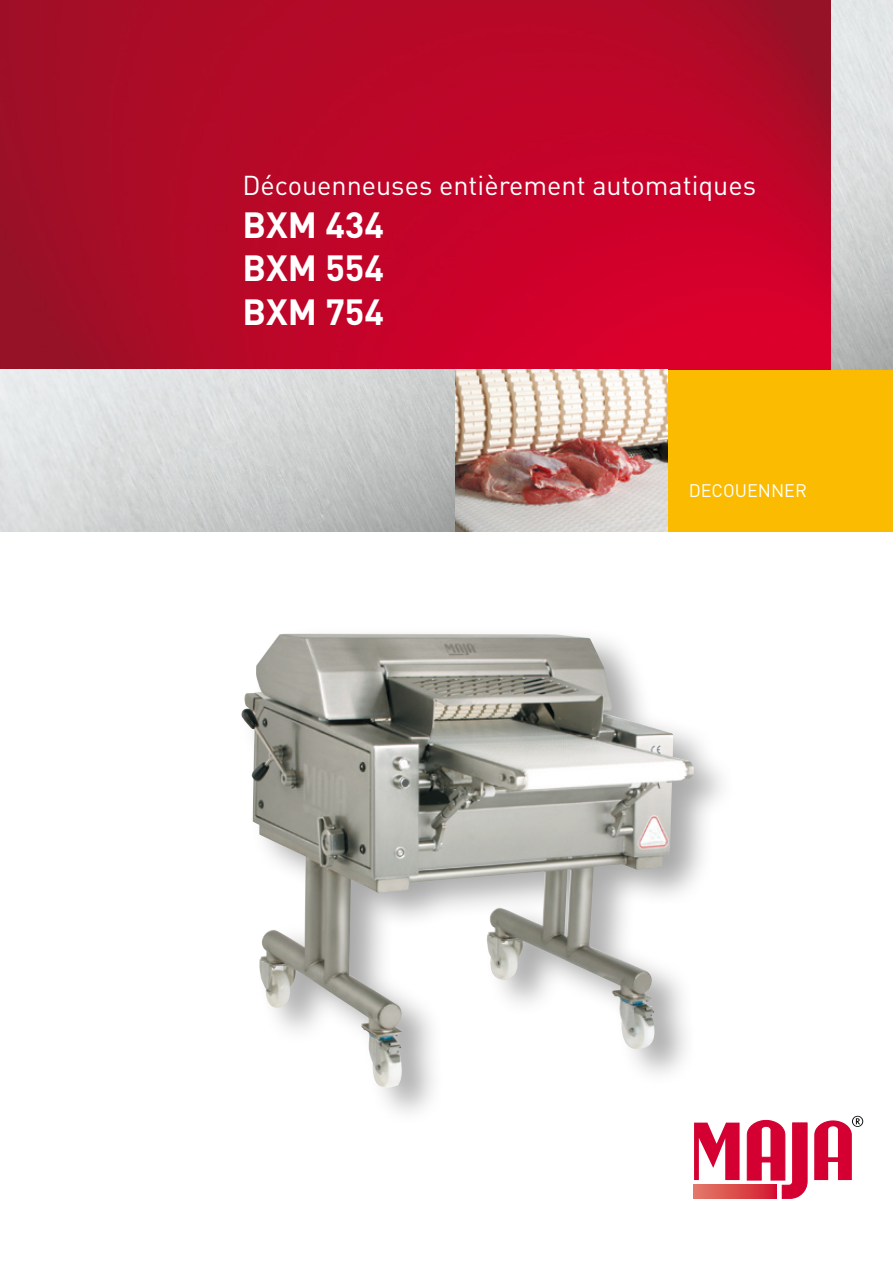
<style>
.page{position:relative;width:893px;height:1263px;background:#fff}
.page>*{position:absolute;margin:0;border:0;box-sizing:border-box;transform-origin:0 0}
.t1{font:700 36px/43.2px "DIN Pro";color:#fff;text-align:justify}
.t2{font:27px "DIN Pro";color:#fff}
.t3{font:18px "DIN Pro";color:#fff}
</style>
<div class="page">
<img style="left:0;top:0;width:831px;height:370px">
<img style="left:831px;top:0;width:62px;height:370px">
<div style="left:668px;top:370px;width:225px;height:161px;background:#fabb00"></div>
<img style="left:0;top:370px;width:668px;height:161px">
<svg style="left:694px;top:1122px;width:46px;height:58px"></svg>
<svg style="left:746px;top:1120px;width:62px;height:79px"></svg>
<svg style="left:814px;top:1116px;width:49px;height:64px"></svg>
<svg style="left:694px;top:1185px;width:83px;height:14px"></svg>
<div style="left:239px;top:625px;width:498px;height:500px;background:#000;opacity:.34"></div>
<img style="left:241px;top:634px;width:420px;height:454px">
<p class="t2" style="left:242px;top:167px;width:515px">Découenneuses entièrement automatiques</p>
<h1 class="t1" style="left:242px;top:202px;width:143px">BXM 434<br>BXM 554<br>BXM 754</h1>
<p class="t3" style="left:689px;top:478px;width:120px">DECOUENNER</p>
</div>
